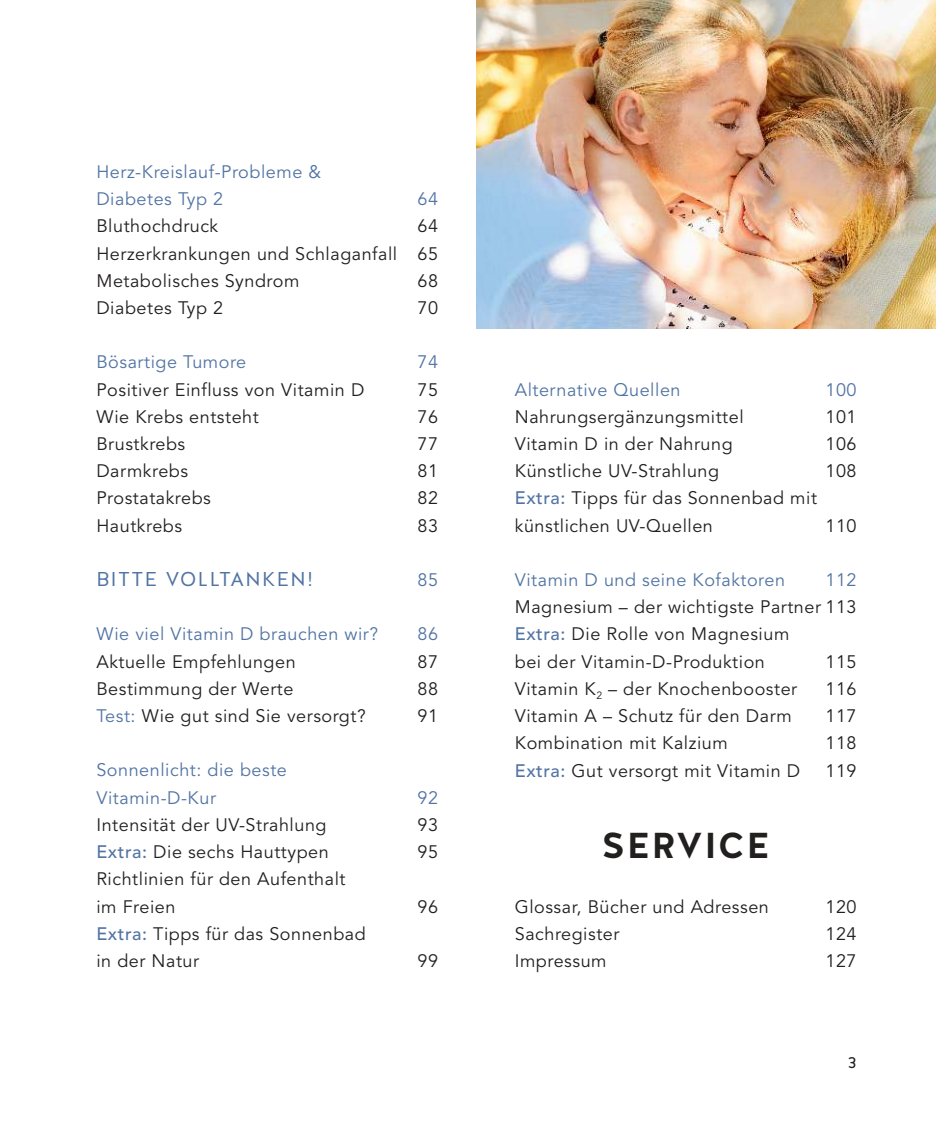
<style>
.page{position:relative;width:936px;height:1134px;background:#fff}
.page>*{position:absolute;margin:0;border:0;box-sizing:border-box;transform-origin:0 0}
.t1{font:600 36px "Halis GR";letter-spacing:.05em;color:#221f1f}
.t2{font:20px "Halis GR";letter-spacing:.07em;color:#5274a3}
.t3{font:18px/27.2px "Avenir LT Std";letter-spacing:.03em;color:#221f1f}
.t4{font:18px/27.2px "Avenir LT Std";letter-spacing:.03em;color:#5274a3}
.t5{font:16px "Halis GR";color:#221f1f}
.s1{color:#5274a3}
.s2{font-weight:500;color:#5274a3}
</style>
<div class="page">
<img style="left:476px;top:0;width:459px;height:329px">
<p class="t4" style="left:96px;top:160px;width:226px">Herz-Kreislauf-Probleme &amp;<br>Diabetes Typ 2</p>
<p class="t4" style="left:417px;top:187px;width:22px">64</p>
<p class="t3" style="left:96px;top:214px;width:123px">Bluthochdruck</p>
<p class="t3" style="left:96px;top:214px;width:343px;text-align:justify;text-indent:321px">64<br>Herzerkrankungen und Schlaganfall 65<br>Metabolisches Syndrom</p>
<p class="t3" style="left:417px;top:269px;width:22px">68</p>
<p class="t3" style="left:96px;top:296px;width:128px">Diabetes Typ 2</p>
<p class="t3" style="left:417px;top:296px;width:22px">70</p>
<p class="t4" style="left:96px;top:350px;width:151px">Bösartige Tumore</p>
<p class="t4" style="left:417px;top:350px;width:22px">74</p>
<p class="t3" style="left:96px;top:378px;width:269px">Positiver Einfluss von Vitamin D</p>
<p class="t3" style="left:417px;top:378px;width:22px">75</p>
<p class="t3" style="left:96px;top:405px;width:164px">Wie Krebs entsteht</p>
<p class="t3" style="left:417px;top:405px;width:22px">76</p>
<p class="t3" style="left:96px;top:432px;width:90px">Brustkrebs</p>
<p class="t3" style="left:417px;top:432px;width:22px">77</p>
<p class="t3" style="left:96px;top:459px;width:93px">Darmkrebs</p>
<p class="t3" style="left:417px;top:459px;width:22px">81</p>
<p class="t3" style="left:96px;top:486px;width:116px">Prostatakrebs</p>
<p class="t3" style="left:417px;top:486px;width:22px">82</p>
<p class="t3" style="left:96px;top:514px;width:87px">Hautkrebs</p>
<p class="t3" style="left:417px;top:514px;width:22px">83</p>
<p class="t2" style="left:96px;top:567px;width:218px">BITTE VOLLTANKEN!</p>
<p class="t4" style="left:417px;top:568px;width:22px">85</p>
<p class="t4" style="left:96px;top:622px;width:283px">Wie viel Vitamin D brauchen wir?</p>
<p class="t4" style="left:417px;top:622px;width:22px">86</p>
<p class="t3" style="left:96px;top:650px;width:201px">Aktuelle Empfehlungen</p>
<p class="t3" style="left:417px;top:650px;width:22px">87</p>
<p class="t3" style="left:96px;top:677px;width:198px">Bestimmung der Werte</p>
<p class="t3" style="left:417px;top:677px;width:22px">88</p>
<p class="t3" style="left:96px;top:704px;width:271px"><span class="s1">Test:</span> Wie gut sind Sie versorgt?</p>
<p class="t3" style="left:417px;top:704px;width:22px">91</p>
<p class="t4" style="left:96px;top:758px;width:192px">Sonnenlicht: die beste<br>Vitamin-D-Kur</p>
<p class="t4" style="left:417px;top:786px;width:22px">92</p>
<p class="t3" style="left:96px;top:813px;width:232px">Intensität der UV-Strahlung</p>
<p class="t3" style="left:417px;top:813px;width:22px">93</p>
<p class="t3" style="left:96px;top:840px;width:234px"><span class="s2">Extra:</span> Die sechs Hauttypen</p>
<p class="t3" style="left:417px;top:840px;width:22px">95</p>
<p class="t3" style="left:96px;top:867px;width:250px">Richtlinien für den Aufenthalt im Freien</p>
<p class="t3" style="left:417px;top:894px;width:22px">96</p>
<p class="t3" style="left:96px;top:922px;width:271px"><span class="s2">Extra:</span> Tipps für das Sonnenbad in der Natur</p>
<p class="t3" style="left:417px;top:949px;width:22px">99</p>
<p class="t4" style="left:514px;top:378px;width:167px">Alternative Quellen</p>
<p class="t4" style="left:825px;top:378px;width:33px">100</p>
<p class="t3" style="left:514px;top:405px;width:230px">Nahrungsergänzungsmittel</p>
<p class="t3" style="left:825px;top:405px;width:33px">101</p>
<p class="t3" style="left:514px;top:432px;width:219px">Vitamin D in der Nahrung</p>
<p class="t3" style="left:825px;top:432px;width:33px">106</p>
<p class="t3" style="left:514px;top:459px;width:206px">Künstliche UV-Strahlung</p>
<p class="t3" style="left:825px;top:459px;width:33px">108</p>
<p class="t3" style="left:514px;top:486px;width:304px"><span class="s2">Extra:</span> Tipps für das Sonnenbad mit künstlichen UV-Quellen</p>
<p class="t3" style="left:825px;top:514px;width:33px">110</p>
<p class="t4" style="left:514px;top:568px;width:272px">Vitamin D und seine Kofaktoren</p>
<p class="t4" style="left:825px;top:568px;width:33px">112</p>
<p class="t3" style="left:514px;top:595px;width:343px">Magnesium – der wichtigste Partner 113<br><span class="s2">Extra:</span> Die Rolle von Magnesium<br>bei der Vitamin-D-Produktion</p>
<p class="t3" style="left:825px;top:650px;width:33px">115</p>
<p class="t3" style="left:514px;top:677px;width:284px">Vitamin K<sub>2</sub> – der Knochenbooster</p>
<p class="t3" style="left:825px;top:677px;width:33px">116</p>
<p class="t3" style="left:514px;top:704px;width:278px">Vitamin A – Schutz für den Darm</p>
<p class="t3" style="left:825px;top:704px;width:33px">117</p>
<p class="t3" style="left:514px;top:731px;width:214px">Kombination mit Kalzium</p>
<p class="t3" style="left:825px;top:731px;width:33px">118</p>
<p class="t3" style="left:514px;top:758px;width:287px"><span class="s2">Extra:</span> Gut versorgt mit Vitamin D</p>
<p class="t3" style="left:825px;top:758px;width:33px">119</p>
<h1 class="t1" style="left:601px;top:825px;width:169px">SERVICE</h1>
<p class="t3" style="left:514px;top:895px;width:255px">Glossar, Bücher und Adressen</p>
<p class="t3" style="left:825px;top:895px;width:33px">120</p>
<p class="t3" style="left:514px;top:922px;width:106px">Sachregister</p>
<p class="t3" style="left:825px;top:922px;width:33px">124</p>
<p class="t3" style="left:514px;top:949px;width:93px">Impressum</p>
<p class="t3" style="left:825px;top:949px;width:33px">127</p>
<p class="t5" style="left:848px;top:1053px;width:10px">3</p>
</div>
